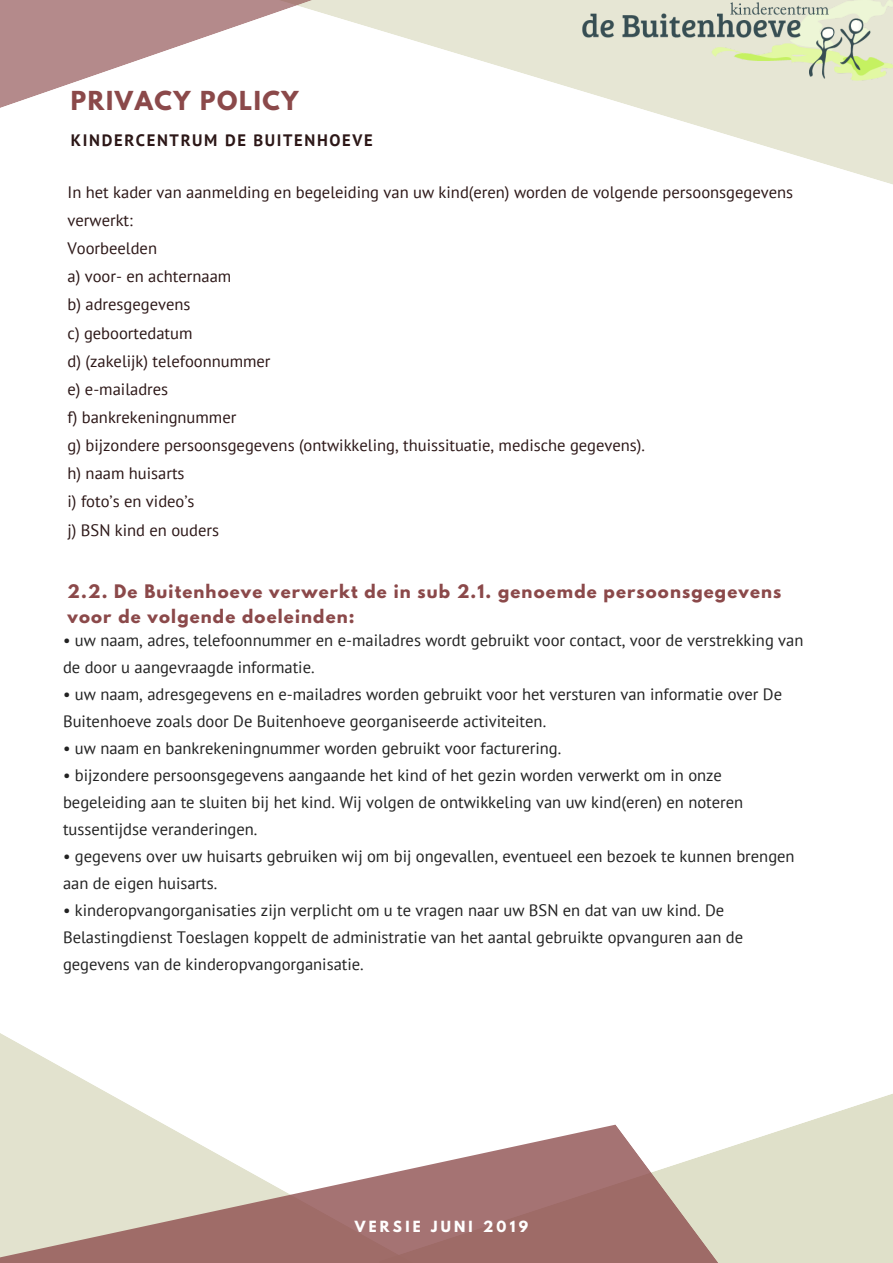
<style>
.page{position:relative;width:893px;height:1263px;background:#fff}
.page>*{position:absolute;margin:0;border:0;box-sizing:border-box;transform-origin:0 0}
.t1{font:700 23.25px "League Spartan";letter-spacing:.07em;color:#8b494a}
.t2{font:16.5px/27px "PT Sans";color:#222}
.t3{font:16.5px/28.2px "PT Sans";color:#2c1717}
.t4{font:700 16.5px/24.8px "League Spartan";letter-spacing:.07em;color:#8b494a}
.t5{font:700 16.5px "PT Sans";letter-spacing:.1em;color:#2c1717}
.t6{font:700 13.65px "League Spartan";letter-spacing:.24em;color:#fff}
</style>
<div class="page">
<svg style="left:720px;top:1094px;width:173px;height:169px;fill:#dfe0c9"></svg>
<svg style="left:0;top:1033px;width:720px;height:230px"></svg>
<svg style="left:313px;top:0;width:580px;height:185px"></svg>
<svg style="left:0;top:0;width:313px;height:108px"></svg>
<img style="left:581px;top:0;width:312px;height:81px">
<h1 class="t1" style="left:71px;top:89px;width:229px">PRIVACY POLICY</h1>
<p class="t5" style="left:71px;top:130px;width:303px">KINDERCENTRUM DE BUITENHOEVE</p>
<p class="t3" style="left:68px;top:178px;width:727px">In het kader van aanmelding en begeleiding van uw kind(eren) worden de volgende persoonsgegevens verwerkt:<br>Voorbeelden<br>a) voor- en achternaam<br>b) adresgegevens<br>c) geboortedatum<br>d) (zakelijk) telefoonnummer<br>e) e-mailadres<br>f) bankrekeningnummer<br>g) bijzondere persoonsgegevens (ontwikkeling, thuissituatie, medische gegevens).<br>h) naam huisarts<br>i) foto’s en video’s<br>j) BSN kind en ouders</p>
<p class="t4" style="left:68px;top:581px;width:715px">2.2. De Buitenhoeve verwerkt de in sub 2.1. genoemde persoonsgegevens voor de volgende doeleinden:</p>
<p class="t2" style="left:63px;top:626px;width:742px">• uw naam, adres, telefoonnummer en e-mailadres wordt gebruikt voor contact, voor de verstrekking van de door u aangevraagde informatie.</p>
<p class="t2" style="left:63px;top:680px;width:720px">• uw naam, adresgegevens en e-mailadres worden gebruikt voor het versturen van informatie over De<br>Buitenhoeve zoals door De Buitenhoeve georganiseerde activiteiten.</p>
<p class="t2" style="left:63px;top:735px;width:500px">• uw naam en bankrekeningnummer worden gebruikt voor facturering.</p>
<p class="t2" style="left:63px;top:762px;width:682px">• bijzondere persoonsgegevens aangaande het kind of het gezin worden verwerkt om in onze begeleiding aan te sluiten bij het kind. Wij volgen de ontwikkeling van uw kind(eren) en noteren tussentijdse veranderingen.</p>
<p class="t2" style="left:63px;top:843px;width:733px">• gegevens over uw huisarts gebruiken wij om bij ongevallen, eventueel een bezoek te kunnen brengen aan de eigen huisarts.</p>
<p class="t2" style="left:63px;top:897px;width:681px">• kinderopvangorganisaties zijn verplicht om u te vragen naar uw BSN en dat van uw kind. De<br>Belastingdienst Toeslagen koppelt de administratie van het aantal gebruikte opvanguren aan de gegevens van de kinderopvangorganisatie.</p>
<p class="t6" style="left:355px;top:1219px;width:175px">VERSIE JUNI 2019</p>
</div>
